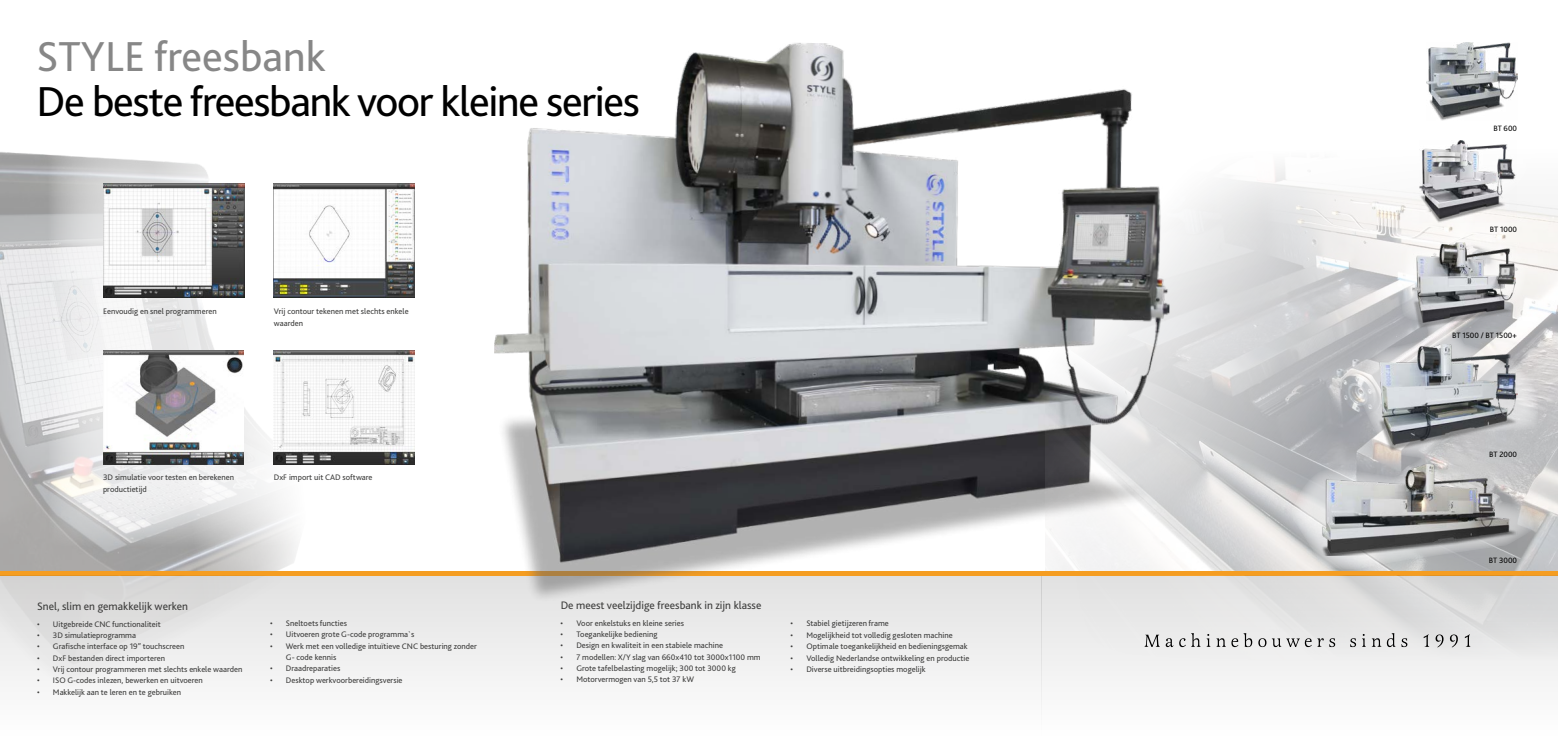
<style>
.page{position:relative;width:1558px;height:737px;background:#fff}
.page>*{position:absolute;margin:0;border:0;box-sizing:border-box;transform-origin:0 0}
.t1{font:43.75px "Bliss 2";letter-spacing:-.03em;color:#000}
.t2{font:43.75px "Bliss 2";color:#878787}
.t3{font:11.38px "Bliss 2";color:#3c3c3b}
.t4{font:8.4px/11.4px "Bliss 2";color:#3c3c3b}
.t5{font:8.05px "Bliss 2";color:#000}
</style>
<div class="page">
<div style="left:1042px;top:575px;width:516px;height:162px;background:#f7f7f7"></div>
<div style="left:1033px;top:570px;width:525px;height:5px;background:#f59d21"></div>
<div style="left:521px;top:575px;width:521px;height:162px;background:#f3f3f3"></div>
<div style="left:0;top:575px;width:521px;height:162px;background:linear-gradient(to bottom,#e1e1e1,#fefefe)"></div>
<div style="left:0;top:570px;width:521px;height:5px;background:#f59d21"></div>
<img style="left:0;top:152px;width:297px;height:418px">
<img style="left:0;top:575px;width:350px;height:119px">
<svg style="left:48px;top:152px;width:367px;height:394px"></svg>
<img style="left:274px;top:183px;width:140px;height:114px">
<img style="left:103px;top:183px;width:141px;height:114px">
<img style="left:274px;top:351px;width:140px;height:113px">
<img style="left:103px;top:351px;width:141px;height:113px">
<img style="left:491px;top:43px;width:682px;height:564px">
<img style="left:1045px;top:575px;width:513px;height:81px">
<img style="left:1045px;top:149px;width:245px;height:421px">
<svg style="left:1290px;top:73px;width:268px;height:497px"></svg>
<img style="left:1321px;top:465px;width:196px;height:90px">
<img style="left:1378px;top:344px;width:139px;height:107px">
<img style="left:1419px;top:141px;width:97px;height:82px">
<img style="left:1426px;top:42px;width:91px;height:78px">
<img style="left:1412px;top:242px;width:103px;height:86px">
<svg style="left:1144px;top:634px;width:29px;height:13px"></svg>
<svg style="left:1179px;top:633px;width:21px;height:14px"></svg>
<svg style="left:1206px;top:634px;width:4px;height:13px"></svg>
<svg style="left:1216px;top:633px;width:36px;height:14px"></svg>
<svg style="left:1258px;top:638px;width:8px;height:9px"></svg>
<svg style="left:1272px;top:638px;width:51px;height:9px"></svg>
<svg style="left:1329px;top:638px;width:6px;height:9px"></svg>
<svg style="left:1350px;top:638px;width:6px;height:9px"></svg>
<svg style="left:1362px;top:634px;width:4px;height:13px"></svg>
<svg style="left:1372px;top:638px;width:9px;height:9px"></svg>
<svg style="left:1387px;top:633px;width:8px;height:14px"></svg>
<svg style="left:1401px;top:638px;width:6px;height:9px"></svg>
<svg style="left:1423px;top:634px;width:6px;height:13px"></svg>
<svg style="left:1435px;top:634px;width:8px;height:13px"></svg>
<svg style="left:1450px;top:634px;width:8px;height:13px"></svg>
<svg style="left:1464px;top:634px;width:6px;height:13px"></svg>
<h1 class="t2" style="left:37px;top:29px;width:291px">STYLE freesbank</h1>
<h1 class="t1" style="left:37px;top:74px;width:605px">De beste freesbank voor kleine series</h1>
<p class="t4" style="left:103px;top:305px;width:115px">Eenvoudig en snel programmeren</p>
<p class="t4" style="left:274px;top:305px;width:136px">Vrij contour tekenen met slechts enkele waarden</p>
<p class="t4" style="left:103px;top:471px;width:133px">3D simulatie voor testen en berekenen productietijd</p>
<p class="t4" style="left:274px;top:471px;width:100px">DxF import uit CAD software</p>
<h2 class="t3" style="left:37px;top:599px;width:152px">Snel, slim en gemakkelijk werken</h2>
<p class="t4" style="left:37px;top:618px;width:125px">• Uitgebreide CNC functionaliteit</p>
<p class="t4" style="left:37px;top:629px;width:100px">• 3D simulatieprogramma</p>
<p class="t4" style="left:37px;top:640px;width:149px">• Grafische interface op 19” touchscreen</p>
<p class="t4" style="left:37px;top:652px;width:129px">• DxF bestanden direct importeren</p>
<p class="t4" style="left:37px;top:663px;width:207px">• Vrij contour programmeren met slechts enkele waarden</p>
<p class="t4" style="left:37px;top:674px;width:167px">• ISO G-codes inlezen, bewerken en uitvoeren</p>
<p class="t4" style="left:37px;top:686px;width:145px">• Makkelijk aan te leren en te gebruiken</p>
<p class="t4" style="left:270px;top:617px;width:78px">• Sneltoets functies</p>
<p class="t4" style="left:270px;top:628px;width:146px">• Uitvoeren grote G-code programma`s</p>
<p class="t4" style="left:286px;top:640px;width:193px;text-indent:-16px">• Werk met een volledige intuïtieve CNC besturing zonder<br>G- code kennis</p>
<p class="t4" style="left:270px;top:662px;width:72px">• Draadreparaties</p>
<p class="t4" style="left:270px;top:674px;width:134px">• Desktop werkvoorbereidingsversie</p>
<h2 class="t3" style="left:561px;top:598px;width:202px">De meest veelzijdige freesbank in zijn klasse</h2>
<p class="t4" style="left:561px;top:617px;width:125px">• Voor enkelstuks en kleine series</p>
<p class="t4" style="left:561px;top:628px;width:98px">• Toegankelijke bediening</p>
<p class="t4" style="left:561px;top:639px;width:164px">• Design en kwaliteit in een stabiele machine</p>
<p class="t4" style="left:561px;top:651px;width:202px">• 7 modellen: X/Y slag van 660x410 tot 3000x1100 mm</p>
<p class="t4" style="left:561px;top:662px;width:177px">• Grote tafelbelasting mogelijk; 300 tot 3000 kg</p>
<p class="t4" style="left:561px;top:673px;width:135px">• Motorvermogen van 5,5 tot 37 kW</p>
<p class="t4" style="left:790px;top:617px;width:100px">• Stabiel gietijzeren frame</p>
<p class="t4" style="left:790px;top:629px;width:164px">• Mogelijkheid tot volledig gesloten machine</p>
<p class="t4" style="left:790px;top:640px;width:179px">• Optimale toegankelijkheid en bedieningsgemak</p>
<p class="t4" style="left:790px;top:652px;width:180px">• Volledig Nederlandse ontwikkeling en productie</p>
<p class="t4" style="left:790px;top:663px;width:137px">• Diverse uitbreidingsopties mogelijk</p>
<p class="t5" style="left:1493px;top:123px;width:25px">BT 600</p>
<p class="t5" style="left:1490px;top:224px;width:29px">BT 1000</p>
<p class="t5" style="left:1452px;top:330px;width:66px">BT 1500 / BT 1500+</p>
<p class="t5" style="left:1489px;top:449px;width:29px">BT 2000</p>
<p class="t5" style="left:1489px;top:555px;width:30px">BT 3000</p>
</div>
